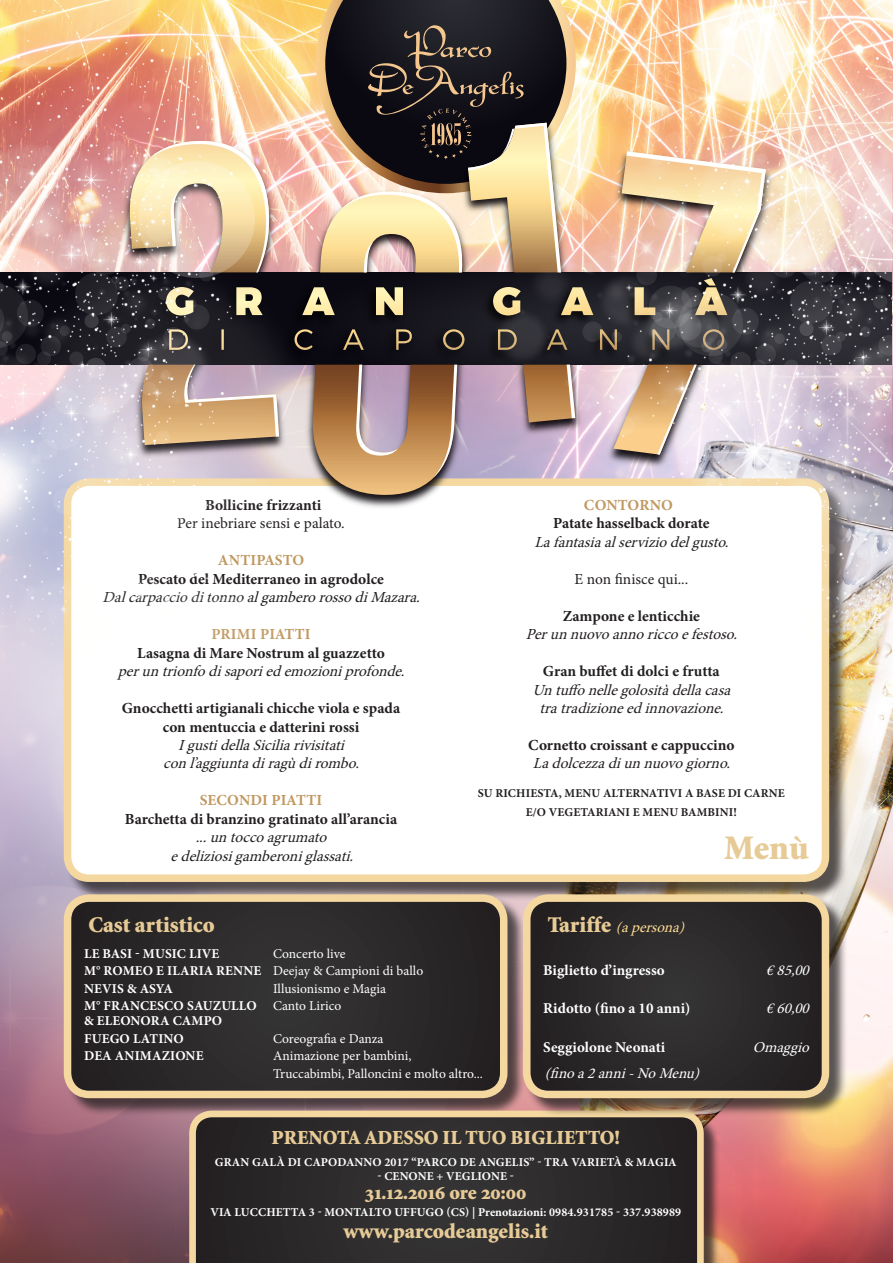
<style>
.page{position:relative;width:893px;height:1263px;background:#fff}
.page>*{position:absolute;margin:0;border:0;box-sizing:border-box;transform-origin:0 0}
.t1{font:34.5px "Minion Black Os F";color:#e7cb97}
.t2{font:22.5px "Minion Black Os F";color:#e7cb97}
.t3{font:21.3px "Minion Black Os F";color:#e7cb97}
.t4{font:20.1px "Minion Black Os F";color:#e7cb97}
.t5{font:italic 15.45px "Minion Pro";letter-spacing:-.01em;color:#231f20}
.t6{font:700 15.45px "Minion Pro";color:#231f20}
.t7{font:15.45px "Minion Pro";color:#231f20}
.t8{font:700 15.45px "Minion Pro";letter-spacing:.005em;color:#c09860}
.t9{font:700 15px "Minion Pro";color:#fff}
.t10{font:italic 15px "Minion Pro";color:#fff}
.t11{font:italic 15px "Minion Pro";color:#fddc92}
.t12{font:13.5px "Minion Pro";color:#fff}
.t13{font:700 13.5px "Minion Pro";letter-spacing:.01em;color:#fff}
.t14{font:700 12px "Minion Pro";letter-spacing:.01em;color:#fff}
.t15{font:700 12px "Minion Pro";letter-spacing:.01em;color:#231f20}
.s1{font-weight:700}
.s2{font-weight:400}
.s3{font-family:"Minion Black Os F";font-style:normal;font-size:22.5px;color:#e7cb97}
</style>
<div class="page">
<img style="left:0;top:0;width:893px;height:1263px">
<div style="left:66px;top:481px;width:782px;height:420px;background:#231f20;opacity:.75"></div>
<div style="left:68px;top:482px;width:757px;height:396px;background:#fff;border-radius:22px"></div>
<div style="left:64px;top:478px;width:765px;height:404px;border:8px solid #f4d8a0;border-radius:22px"></div>
<div style="left:66px;top:897px;width:460px;height:220px;background:#231f20;opacity:.75"></div>
<svg style="left:68px;top:898px;width:436px;height:196px;background:#2b292a"></svg>
<div style="left:64px;top:894px;width:443px;height:204px;border:8px solid #f4d8a0;border-radius:22px"></div>
<div style="left:191px;top:1113px;width:529px;height:150px;background:#231f20;opacity:.75"></div>
<svg style="left:189px;top:1110px;width:515px;height:153px;background:#373331"></svg>
<div style="left:525px;top:897px;width:323px;height:220px;background:#231f20;opacity:.75"></div>
<svg style="left:527px;top:898px;width:298px;height:196px;background:#2b2829"></svg>
<div style="left:523px;top:894px;width:306px;height:204px;border:8px solid #f4d8a0;border-radius:22px"></div>
<img style="left:368px;top:497px;width:59px;height:11px">
<svg style="left:368px;top:479px;width:94px;height:18px"></svg>
<img style="left:462px;top:0;width:430px;height:487px">
<img style="left:337px;top:0;width:256px;height:479px">
<img style="left:0;top:0;width:337px;height:421px">
<img style="left:0;top:421px;width:368px;height:281px">
<img style="left:574px;top:421px;width:318px;height:281px">
<img style="left:142px;top:661px;width:522px;height:41px">
<p class="t6" style="left:205px;top:494px;width:118px">Bollicine frizzanti</p>
<p class="t7" style="left:177px;top:513px;width:169px">Per inebriare sensi e palato.</p>
<p class="t8" style="left:218px;top:549px;width:88px">ANTIPASTO</p>
<p class="t6" style="left:138px;top:568px;width:247px">Pescato del Mediterraneo in agrodolce</p>
<p class="t5" style="left:103px;top:587px;width:324px">DalcarpaccioditonnoalgamberorossodiMazara.</p>
<p class="t8" style="left:211px;top:623px;width:101px">PRIMI PIATTI</p>
<p class="t6" style="left:137px;top:642px;width:249px">Lasagna di Mare Nostrum al guazzetto</p>
<p class="t5" style="left:118px;top:661px;width:294px">peruntrionfodisaporiedemozioniprofonde.</p>
<p class="t6" style="left:122px;top:697px;width:280px">Gnocchetti artigianali chicche viola e spada</p>
<p class="t6" style="left:163px;top:716px;width:198px">con mentuccia e datterini rossi</p>
<p class="t5" style="left:178px;top:735px;width:173px">IgustidellaSiciliarivisitati</p>
<p class="t5" style="left:163px;top:753px;width:203px">conl’aggiuntadiragùdirombo.</p>
<p class="t8" style="left:200px;top:789px;width:124px">SECONDI PIATTI</p>
<p class="t6" style="left:125px;top:808px;width:274px">Barchetta di branzino gratinato all’arancia</p>
<p class="t5" style="left:196px;top:827px;width:138px">...untoccoagrumato</p>
<p class="t5" style="left:171px;top:845px;width:189px">edeliziosigamberoniglassati.</p>
<p class="t8" style="left:584px;top:494px;width:90px">CONTORNO</p>
<p class="t6" style="left:553px;top:512px;width:158px">Patate hasselback dorate</p>
<p class="t5" style="left:534px;top:531px;width:201px">Lafantasiaalserviziodelgusto.</p>
<p class="t7" style="left:575px;top:568px;width:115px">E non finisce qui...</p>
<p class="t6" style="left:563px;top:605px;width:139px">Zampone e lenticchie</p>
<p class="t5" style="left:526px;top:624px;width:218px">Perunnuovoannoriccoefestoso.</p>
<p class="t6" style="left:543px;top:660px;width:178px">Gran buffet di dolci e frutta</p>
<p class="t5" style="left:533px;top:679px;width:205px">Untuffonellegolositàdellacasa</p>
<p class="t5" style="left:539px;top:698px;width:191px">tratradizioneedinnovazione.</p>
<p class="t6" style="left:528px;top:734px;width:208px">Cornetto croissant e cappuccino</p>
<p class="t5" style="left:533px;top:753px;width:204px">Ladolcezzadiunnuovogiorno.</p>
<p class="t15" style="left:478px;top:785px;width:308px">SU RICHIESTA, MENU ALTERNATIVI A BASE DI CARNE</p>
<p class="t15" style="left:526px;top:803px;width:213px">E/O VEGETARIANI E MENU BAMBINI!</p>
<p class="t1" style="left:724px;top:830px;width:86px">Menù</p>
<p class="t2" style="left:89px;top:913px;width:128px">Cast artistico</p>
<p class="t13" style="left:84px;top:944px;width:137px">LE BASI - MUSIC LIVE</p>
<p class="t12" style="left:273px;top:944px;width:74px">Concerto live</p>
<p class="t12" style="left:84px;top:962px;width:341px"><span class="s1">M° ROMEO E ILARIA RENNE</span> Deejay &amp; Campioni di ballo</p>
<p class="t13" style="left:84px;top:979px;width:90px">NEVIS &amp; ASYA</p>
<p class="t12" style="left:273px;top:979px;width:115px">Illusionismo e Magia</p>
<p class="t13" style="left:84px;top:996px;width:259px">M° FRANCESCO SAUZULLO <span class="s2">Canto Lirico</span></p>
<p class="t13" style="left:84px;top:1011px;width:140px">&amp; ELEONORA CAMPO</p>
<p class="t13" style="left:84px;top:1029px;width:101px">FUEGO LATINO</p>
<p class="t12" style="left:273px;top:1029px;width:112px">Coreografia e Danza</p>
<p class="t13" style="left:84px;top:1046px;width:121px">DEA ANIMAZIONE</p>
<p class="t12" style="left:273px;top:1047px;width:140px">Animazione per bambini,</p>
<p class="t12" style="left:273px;top:1064px;width:211px">Truccabimbi, Palloncini e molto altro...</p>
<p class="t11" style="left:548px;top:917px;width:143px"><span class="s3">Ta r i ffe</span> (apersona)</p>
<p class="t9" style="left:543px;top:959px;width:123px">Biglietto d’ingresso</p>
<p class="t10" style="left:766px;top:960px;width:50px">€85,00</p>
<p class="t9" style="left:543px;top:998px;width:149px">Ridotto (fino a 10 anni)</p>
<p class="t10" style="left:766px;top:999px;width:50px">€60,00</p>
<p class="t9" style="left:543px;top:1037px;width:123px">Seggiolone Neonati</p>
<p class="t10" style="left:753px;top:1037px;width:63px">Omaggio</p>
<p class="t10" style="left:545px;top:1063px;width:161px">(finoa2anni-NoMenu)</p>
<p class="t4" style="left:272px;top:1127px;width:350px">PRENOTA ADESSO IL TUO BIGLIETTO!</p>
<p class="t14" style="left:215px;top:1153px;width:463px">GRAN GALÀ DI CAPODANNO 2017 “PARCO DE ANGELIS” - TRA VARIETÀ &amp; MAGIA</p>
<p class="t14" style="left:378px;top:1168px;width:138px">- CENONE + VEGLIONE -</p>
<p class="t4" style="left:365px;top:1182px;width:163px">31.12.2016 ore 20:00</p>
<p class="t14" style="left:210px;top:1203px;width:472px">VIA LUCCHETTA 3 - MONTALTO UFFUGO (CS) | Prenotazioni: 0984.931785 - 337.938989</p>
<p class="t3" style="left:343px;top:1221px;width:206px">www.parcodeangelis.it</p>
</div>
